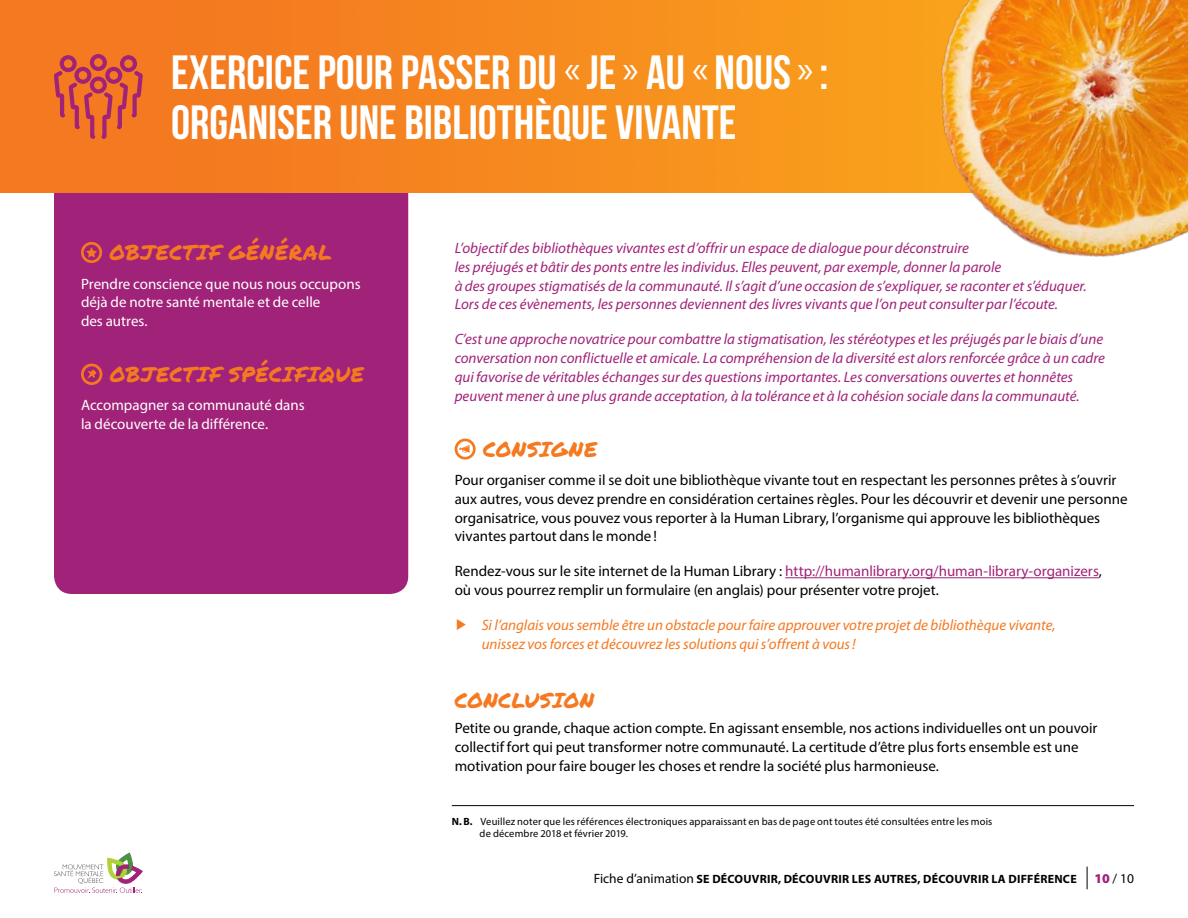
<style>
.page{position:relative;width:1188px;height:918px;background:#fff}
.page>*{position:absolute;margin:0;border:0;box-sizing:border-box;transform-origin:0 0}
.t1{font:48px/49.5px "Bebas Neue";color:#fff}
.t2{font:21px "Permanent Marker";letter-spacing:.025em;color:#f47920}
.t3{font:italic 15px/18.8px "Myriad Pro";color:#a12279}
.t4{font:15px/18.8px "Myriad Pro";color:#000}
.t5{font:italic 15px/18.8px "Myriad Pro";color:#f47920}
.t6{font:15px/18.8px "Myriad Pro";color:#fff}
.t7{font:13.5px "Myriad Pro";color:#000}
.t8{font:700 12px "Myriad Pro";letter-spacing:.02em;color:#000}
.t9{font:10.5px/12px "Myriad Pro";letter-spacing:.01em;color:#000}
.s1{color:#a12279}
.s2{font-family:"Apple SD Gothic Neo";font-style:normal}
.s3{font-weight:700}
.s4{font-weight:700;color:#fff}
.s5{font-weight:400;font-size:13.5px}
.s6{font-weight:900;color:#a12279}
</style>
<div class="page">
<svg style="left:54px;top:853px;width:88px;height:40px"></svg>
<svg style="left:1087px;top:867px;width:1px;height:22px"></svg>
<div style="left:54px;top:139px;width:354px;height:455px;background:#a12279;border-radius:18px"></div>
<img style="left:0;top:0;width:889px;height:193px">
<svg style="left:81px;top:242px;width:21px;height:21px"></svg>
<svg style="left:81px;top:364px;width:21px;height:21px"></svg>
<hr style="left:785px;top:577px;width:314px;height:1px;background:#a12279">
<svg style="left:455px;top:439px;width:21px;height:21px"></svg>
<svg style="left:54px;top:54px;width:89px;height:85px;background:#da5e3b"></svg>
<hr style="left:452px;top:805px;width:682px;height:1px;background:#000">
<img style="left:889px;top:0;width:299px;height:258px">
<h1 class="t1" style="left:171px;top:47px;width:659px">EXERCICE POUR PASSER DU <sup>«</sup> JE <sup>»</sup> AU <sup>«</sup> NOUS <sup>»</sup> :<br>ORGANISER UNE BIBLIOTHÈQUE VIVANTE</h1>
<h2 class="t2" style="left:110px;top:237px;width:224px">OBJECTIF GÉNÉRAL</h2>
<p class="t6" style="left:81px;top:274px;width:281px">Prendre conscience que nous nous occupons déjà de notre santé mentale et de celle<br>des autres.</p>
<h2 class="t2" style="left:110px;top:359px;width:256px">OBJECTIF SPÉCIFIQUE</h2>
<p class="t6" style="left:81px;top:396px;width:225px">Accompagner sa communauté dans la découverte de la différence.</p>
<p class="t3" style="left:455px;top:239px;width:634px">L’objectif des bibliothèques vivantes est d’offrir un espace de dialogue pour déconstruire<br>les préjugés et bâtir des ponts entre les individus. Elles peuvent, par exemple, donner la parole<br>à des groupes stigmatisés de la communauté. Il s’agit d’une occasion de s’expliquer, se raconter et s’éduquer.<br>Lors de ces évènements, les personnes deviennent des livres vivants que l’on peut consulter par l’écoute.</p>
<p class="t3" style="left:455px;top:330px;width:652px">C’est une approche novatrice pour combattre la stigmatisation, les stéréotypes et les préjugés par le biais d’une conversation non conflictuelle et amicale. La compréhension de la diversité est alors renforcée grâce à un cadre qui favorise de véritables échanges sur des questions importantes. Les conversations ouvertes et honnêtes peuvent mener à une plus grande acceptation, à la tolérance et à la cohésion sociale dans la communauté.</p>
<h2 class="t2" style="left:483px;top:433px;width:116px">CONSIGNE</h2>
<p class="t4" style="left:455px;top:470px;width:674px">Pour organiser comme il se doit une bibliothèque vivante tout en respectant les personnes prêtes à s’ouvrir aux autres, vous devez prendre en considération certaines règles. Pour les découvrir et devenir une personne organisatrice, vous pouvez vous reporter à la Human Library, l’organisme qui approuve les bibliothèques vivantes partout dans le monde!</p>
<p class="t4" style="left:455px;top:562px;width:649px">Rendez-vous sur le site internet de la Human Library : <span class="s1">http://humanlibrary.org/human-library-organizers</span>, où vous pourrez remplir un formulaire (en anglais) pour présenter votre projet.</p>
<p class="t5" style="left:482px;top:615px;width:575px;text-indent:-27px"><span class="s2">▶</span> Si l’anglais vous semble être un obstacle pour faire approuver votre projet de bibliothèque vivante, unissez vos forces et découvrez les solutions qui s’offrent à vous!</p>
<h2 class="t2" style="left:455px;top:684px;width:141px">CONCLUSION</h2>
<p class="t4" style="left:455px;top:719px;width:644px">Petite ou grande, chaque action compte. En agissant ensemble, nos actions individuelles ont un pouvoir collectif fort qui peut transformer notre communauté. La certitude d’être plus forts ensemble est une motivation pour faire bouger les choses et rendre la société plus harmonieuse.</p>
<p class="t9" style="left:452px;top:815px;width:542px"><span class="s3">N.B.</span> Veuillez noter que les références électroniques apparaissant en bas de page ont toutes été consultées entre les mois<br><span class="s4">N.B.</span> de décembre 2018 et février 2019.</p>
<p class="t8" style="left:594px;top:871px;width:484px"><span class="s5">Fiche d’animation</span> SE DÉCOUVRIR, DÉCOUVRIR LES AUTRES, DÉCOUVRIR LA DIFFÉRENCE</p>
<p class="t7" style="left:1094px;top:870px;width:41px"><span class="s6">10</span> / 10</p>
</div>
